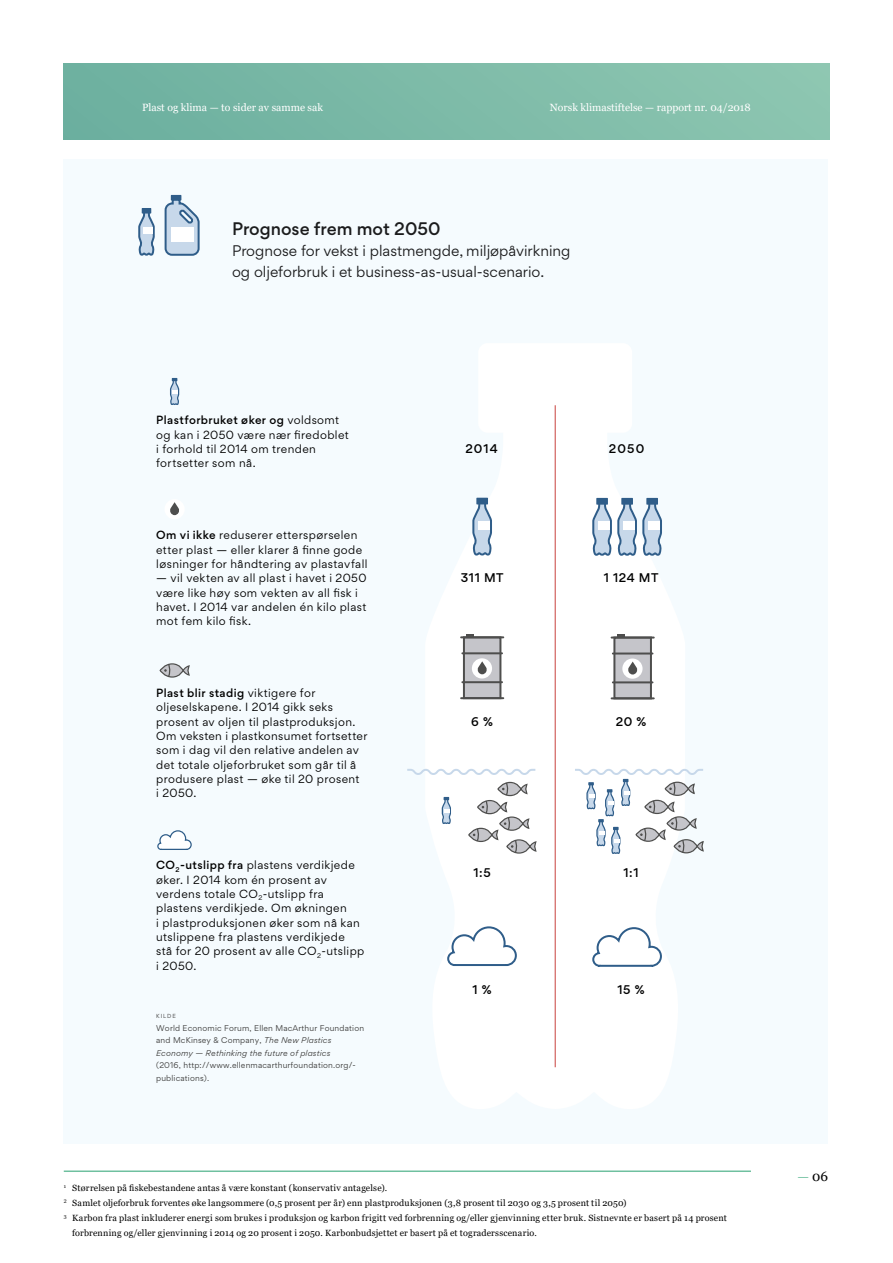
<style>
.page{position:relative;width:893px;height:1263px;background:#fff}
.page>*{position:absolute;margin:0;border:0;box-sizing:border-box;transform-origin:0 0}
.t1{font:500 16.2px "Gordita";color:#020203}
.t2{font:13.8px/21.1px "Gordita";color:#020203}
.t3{font:13.5px "Georgia";color:#000}
.t4{font:500 11.25px "Gordita";letter-spacing:.05em;color:#000}
.t5{font:10.65px/14.4px "Gordita";letter-spacing:.035em;color:#000}
.t6{font:10.5px "Georgia";color:#fff}
.t7{font:9px "Georgia";letter-spacing:.02em;color:#000}
.t8{font:7.5px/12.5px "Gordita";letter-spacing:.025em;color:#3c3c3b}
.t9{font:5.25px "Gordita";color:#3c3c3b}
.s1{font-weight:500}
.s2{font-style:italic}
.s3{color:#6fc09f}
</style>
<div class="page">
<div style="left:64px;top:64px;width:765px;height:75px;background:linear-gradient(to right,#6caf9f,#8ec6b1)"></div>
<div style="left:64px;top:159px;width:764px;height:985px;background:#f5fbfe"></div>
<svg style="left:460px;top:405px;width:198px;height:663px;fill:#fff"></svg>
<svg style="left:170px;top:378px;width:10px;height:27px"></svg>
<div style="left:164px;top:499px;width:21px;height:20px;background:#fff;border-radius:50%"></div>
<svg style="left:170px;top:502px;width:9px;height:13px"></svg>
<svg style="left:157px;top:830px;width:35px;height:20px"></svg>
<svg style="left:138px;top:208px;width:17px;height:48px"></svg>
<div style="left:142px;top:208px;width:9px;height:6px;background:#2f5d89"></div>
<div style="left:143px;top:227px;width:10px;height:7px;background:#fff"></div>
<div style="left:171px;top:195px;width:10px;height:5px;background:#2f5d89"></div>
<svg style="left:164px;top:198px;width:36px;height:58px"></svg>
<div style="left:171px;top:227px;width:22px;height:15px;background:#fff"></div>
<svg style="left:160px;top:663px;width:30px;height:15px"></svg>
<hr style="left:555px;top:405px;width:1px;height:662px;background:#c9423e">
<svg style="left:471px;top:497px;width:22px;height:60px"></svg>
<div style="left:476px;top:498px;width:12px;height:6px;background:#2f5d89"></div>
<div style="left:478px;top:521px;width:12px;height:9px;background:#fff"></div>
<svg style="left:591px;top:498px;width:71px;height:59px"></svg>
<div style="left:646px;top:498px;width:12px;height:7px;background:#2f5d89"></div>
<div style="left:648px;top:522px;width:12px;height:8px;background:#fff"></div>
<svg style="left:407px;top:768px;width:130px;height:8px"></svg>
<svg style="left:441px;top:797px;width:10px;height:27px"></svg>
<div style="left:468px;top:828px;width:24px;height:14px;border:1px solid #4e4e4d;border-radius:50%"></div>
<svg style="left:469px;top:782px;width:68px;height:72px"></svg>
<svg style="left:573px;top:768px;width:131px;height:87px"></svg>
<div style="left:614px;top:637px;width:37px;height:61px;background:#c5c5ca"></div>
<svg style="left:622px;top:658px;width:21px;height:21px"></svg>
<div style="left:613px;top:636px;width:39px;height:63px;border:2px solid #4e4e4d"></div>
<hr style="left:612px;top:636px;width:42px;height:2px;background:#4e4e4d">
<hr style="left:612px;top:697px;width:42px;height:2px;background:#4e4e4d">
<hr style="left:613px;top:652px;width:39px;height:2px;background:#4e4e4d">
<hr style="left:613px;top:681px;width:39px;height:2px;background:#4e4e4d">
<svg style="left:628px;top:661px;width:9px;height:13px"></svg>
<svg style="left:617px;top:634px;width:7px;height:2px"></svg>
<div style="left:464px;top:637px;width:36px;height:61px;background:#c5c5ca"></div>
<div style="left:472px;top:658px;width:20px;height:20px;background:#fff;border-radius:50%"></div>
<div style="left:463px;top:636px;width:38px;height:63px;border:2px solid #4e4e4d"></div>
<hr style="left:461px;top:636px;width:42px;height:2px;background:#4e4e4d">
<hr style="left:461px;top:697px;width:42px;height:2px;background:#4e4e4d">
<hr style="left:462px;top:652px;width:40px;height:2px;background:#4e4e4d">
<hr style="left:462px;top:681px;width:40px;height:2px;background:#4e4e4d">
<svg style="left:477px;top:661px;width:10px;height:13px"></svg>
<svg style="left:467px;top:634px;width:7px;height:2px"></svg>
<svg style="left:447px;top:925px;width:71px;height:42px"></svg>
<svg style="left:591px;top:926px;width:71px;height:42px"></svg>
<hr style="left:64px;top:1170px;width:687px;height:2px;background:#6fc09f">
<p class="t6" style="left:142px;top:101px;width:183px">Plast og klima — to sider av samme sak</p>
<p class="t6" style="left:550px;top:101px;width:202px">Norsk klimastiftelse — rapport nr. 04/2018</p>
<h1 class="t1" style="left:232px;top:216px;width:210px">Prognose frem mot 2050</h1>
<p class="t2" style="left:232px;top:240px;width:340px">Prognose for vekst i plastmengde, miljøpåvirkning og oljeforbruk i et business-as-usual-scenario.</p>
<p class="t5" style="left:156px;top:413px;width:194px"><span class="s1">Plastforbruket øker og</span> voldsomt og kan i 2050 være nær firedoblet i forhold til 2014 om trenden fortsetter som nå.</p>
<p class="t5" style="left:156px;top:528px;width:213px"><span class="s1">Om vi ikke</span> reduserer etterspørselen etter plast — eller klarer å finne gode løsninger for håndtering av plastavfall</p>
<p class="t5" style="left:156px;top:571px;width:212px">— vil vekten av all plast i havet i 2050 være like høy som vekten av all fisk i havet. I 2014 var andelen én kilo plast mot fem kilo fisk.</p>
<p class="t5" style="left:156px;top:685px;width:213px"><span class="s1">Plast blir stadig</span> viktigere for oljeselskapene. I 2014 gikk seks prosent av oljen til plastproduksjon.<br>Om veksten i plastkonsumet fortsetter som i dag vil den relative andelen av det totale oljeforbruket som går til å produsere plast — øke til 20 prosent<br>i 2050.</p>
<p class="t5" style="left:156px;top:858px;width:210px"><span class="s1">CO</span><sub>2</sub><span class="s1">-utslipp fra</span> plastens verdikjede øker. I 2014 kom én prosent av verdens totale CO<sub>2</sub>-utslipp fra plastens verdikjede. Om økningen<br>i plastproduksjonen øker som nå kan utslippene fra plastens verdikjede<br>stå for 20 prosent av alle CO<sub>2</sub>-utslipp i 2050.</p>
<p class="t9" style="left:156px;top:1012px;width:21px">KILDE</p>
<p class="t8" style="left:156px;top:1021px;width:209px">World Economic Forum, Ellen MacArthur Foundation and McKinsey &amp; Company, <span class="s2">The New Plastics<br>Economy — Rethinking the future of plastics</span></p>
<p class="t8" style="left:156px;top:1059px;width:201px">(2016, http://www.ellenmacarthurfoundation.org/- publications).</p>
<p class="t4" style="left:465px;top:440px;width:34px">2014</p>
<p class="t4" style="left:609px;top:440px;width:37px">2050</p>
<p class="t4" style="left:461px;top:569px;width:44px">311 MT</p>
<p class="t4" style="left:604px;top:569px;width:56px">1 124 MT</p>
<p class="t4" style="left:471px;top:713px;width:23px">6 %</p>
<p class="t4" style="left:616px;top:713px;width:32px">20 %</p>
<p class="t4" style="left:473px;top:864px;width:19px">1:5</p>
<p class="t4" style="left:623px;top:864px;width:17px">1:1</p>
<p class="t4" style="left:472px;top:981px;width:21px">1 %</p>
<p class="t4" style="left:617px;top:981px;width:28px">15 %</p>
<p class="t7" style="left:64px;top:1182px;width:325px"><sup>1</sup> Størrelsen på fiskebestandene antas å være konstant (konservativ antagelse).</p>
<p class="t7" style="left:64px;top:1197px;width:564px"><sup>2</sup> Samlet oljeforbruk forventes øke langsommere (0,5 prosent per år) enn plastproduksjonen (3,8 prosent til 2030 og 3,5 prosent til 2050)</p>
<p class="t7" style="left:64px;top:1212px;width:665px"><sup>3</sup> Karbon fra plast inkluderer energi som brukes i produksjon og karbon frigitt ved forbrenning og/eller gjenvinning etter bruk. Sistnevnte er basert på 14 prosent</p>
<p class="t7" style="left:72px;top:1227px;width:466px">forbrenning og/eller gjenvinning i 2014 og 20 prosent i 2050. Karbonbudsjettet er basert på et togradersscenario.</p>
<p class="t3" style="left:797px;top:1168px;width:32px"><span class="s3">—</span> 06</p>
</div>
